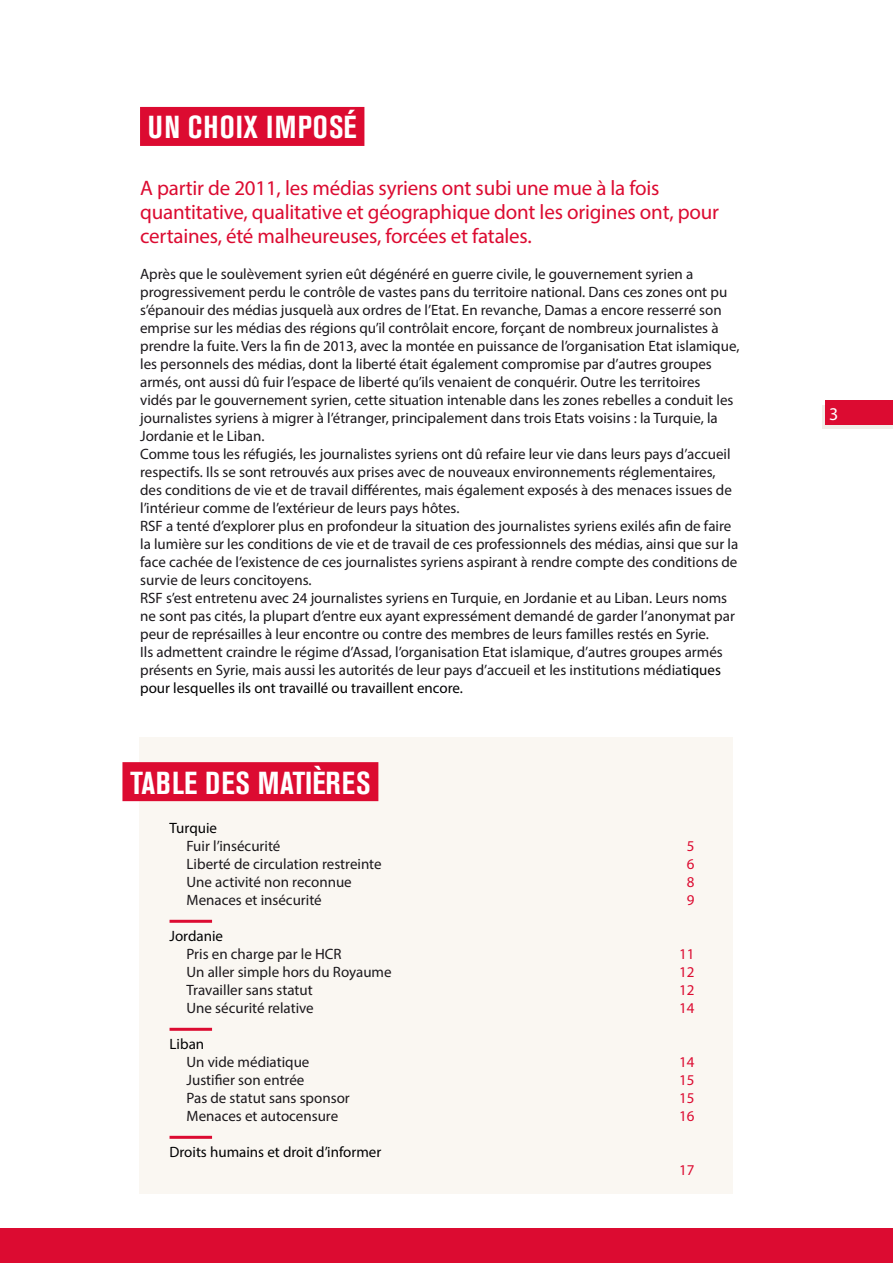
<style>
.page{position:relative;width:893px;height:1263px;background:#fff}
.page>*{position:absolute;margin:0;border:0;box-sizing:border-box;transform-origin:0 0}
.texte{font:700 condensed 31.5px "Akzidenz Grotesk BE";letter-spacing:.03em;color:#fff}
.t1{font:21px/24px "Myriad Pro";letter-spacing:-.01em;color:#dc0b31}
.texte-2{font:18px "Myriad Pro";color:#fff}
.texte-3{font:15px/18px "Myriad Pro";color:#1b181c}
.texte-4{font:15px "Myriad Pro";color:#020203}
.texte-5{font:15px "Myriad Pro";color:#dc0b31}
.s1{color:#020203}
</style>
<div class="page">
<div style="left:822px;top:405px;width:71px;height:24px;background:#f1ede8"></div>
<div style="left:826px;top:401px;width:67px;height:24px;background:#dc0b31"></div>
<div style="left:0;top:1229px;width:893px;height:34px;background:#dc0b31"></div>
<div style="left:140px;top:107px;width:224px;height:39px;background:#dc0b31"></div>
<div style="left:140px;top:737px;width:593px;height:456px;background:#faf6f0"></div>
<hr style="left:170px;top:920px;width:42px;height:3px;background:#dc0b31">
<hr style="left:170px;top:1028px;width:42px;height:3px;background:#dc0b31">
<hr style="left:170px;top:1136px;width:42px;height:3px;background:#dc0b31">
<div style="left:122px;top:762px;width:256px;height:39px;background:#dc0b31"></div>
<p class="texte" style="left:148px;top:109px;width:210px">UN CHOIX IMPOSÉ</p>
<p class="t1" style="left:140px;top:175px;width:580px">A partir de 2011, les médias syriens ont subi une mue à la fois quantitative, qualitative et géographique dont les origines ont, pour certaines, été malheureuses, forcées et fatales.</p>
<p class="texte-3" style="left:140px;top:264px;width:601px">Après que le soulèvement syrien eût dégénéré en guerre civile, le gouvernement syrien a progressivement perdu le contrôle de vastes pans du territoire national. Dans ces zones ont pu s’épanouir des médias jusquelà aux ordres de l’Etat. En revanche, Damas a encore resserré son emprise sur les médias des régions qu’il contrôlait encore, forçant de nombreux journalistes à prendre la fuite. Vers la fin de 2013, avec la montée en puissance de l’organisation Etat islamique, les personnels des médias, dont la liberté était également compromise par d’autres groupes armés, ont aussi dû fuir l’espace de liberté qu’ils venaient de conquérir. Outre les territoires<br>vidés par le gouvernement syrien, cette situation intenable dans les zones rebelles a conduit les journalistes syriens à migrer à l’étranger, principalement dans trois Etats voisins : la Turquie, la Jordanie et le Liban.</p>
<p class="texte-3" style="left:140px;top:444px;width:593px">Comme tous les réfugiés, les journalistes syriens ont dû refaire leur vie dans leurs pays d’accueil respectifs. Ils se sont retrouvés aux prises avec de nouveaux environnements réglementaires, des conditions de vie et de travail différentes, mais également exposés à des menaces issues de l’intérieur comme de l’extérieur de leurs pays hôtes.</p>
<p class="texte-3" style="left:140px;top:516px;width:600px">RSF a tenté d’explorer plus en profondeur la situation des journalistes syriens exilés afin de faire la lumière sur les conditions de vie et de travail de ces professionnels des médias, ainsi que sur la face cachée de l’existence de ces journalistes syriens aspirant à rendre compte des conditions de survie de leurs concitoyens.</p>
<p class="texte-3" style="left:140px;top:588px;width:596px">RSF s’est entretenu avec 24 journalistes syriens en Turquie, en Jordanie et au Liban. Leurs noms ne sont pas cités, la plupart d’entre eux ayant expressément demandé de garder l’anonymat par peur de représailles à leur encontre ou contre des membres de leurs familles restés en Syrie.<br>Ils admettent craindre le régime d’Assad, l’organisation Etat islamique, d’autres groupes armés présents en Syrie, mais aussi les autorités de leur pays d’accueil et les institutions média<span class="s1">tiques pour lesquelles ils ont travaillé ou travaillent encore.</span></p>
<p class="texte" style="left:130px;top:765px;width:242px">TABLE DES MATIÈRES</p>
<p class="texte-4" style="left:170px;top:818px;width:49px">Turquie</p>
<p class="texte-3" style="left:187px;top:836px;width:95px">Fuir l’insécurité</p>
<p class="texte-5" style="left:687px;top:836px;width:9px">5</p>
<p class="texte-3" style="left:187px;top:854px;width:197px">Liberté de circulation restreinte</p>
<p class="texte-5" style="left:687px;top:854px;width:9px">6</p>
<p class="texte-3" style="left:187px;top:872px;width:167px">Une activité non reconnue</p>
<p class="texte-5" style="left:687px;top:872px;width:9px">8</p>
<p class="texte-3" style="left:187px;top:890px;width:137px">Menaces et insécurité</p>
<p class="texte-5" style="left:687px;top:890px;width:9px">9</p>
<p class="texte-4" style="left:170px;top:926px;width:55px">Jordanie</p>
<p class="texte-3" style="left:187px;top:944px;width:157px">Pris en charge par le HCR</p>
<p class="texte-5" style="left:679px;top:944px;width:17px">11</p>
<p class="texte-3" style="left:187px;top:962px;width:207px">Un aller simple hors du Royaume</p>
<p class="texte-5" style="left:679px;top:962px;width:17px">12</p>
<p class="texte-3" style="left:187px;top:980px;width:128px">Travailler sans statut</p>
<p class="texte-5" style="left:679px;top:980px;width:17px">12</p>
<p class="texte-3" style="left:187px;top:998px;width:129px">Une sécurité relative</p>
<p class="texte-5" style="left:679px;top:998px;width:17px">14</p>
<p class="texte-4" style="left:170px;top:1034px;width:36px">Liban</p>
<p class="texte-3" style="left:187px;top:1052px;width:124px">Un vide médiatique</p>
<p class="texte-5" style="left:679px;top:1052px;width:17px">14</p>
<p class="texte-3" style="left:187px;top:1070px;width:119px">Justifier son entrée</p>
<p class="texte-5" style="left:679px;top:1070px;width:17px">15</p>
<p class="texte-3" style="left:187px;top:1088px;width:165px">Pas de statut sans sponsor</p>
<p class="texte-5" style="left:679px;top:1088px;width:17px">15</p>
<p class="texte-3" style="left:187px;top:1106px;width:153px">Menaces et autocensure</p>
<p class="texte-5" style="left:679px;top:1106px;width:17px">16</p>
<p class="texte-4" style="left:170px;top:1142px;width:213px">Droits humains et droit d’informer</p>
<p class="texte-5" style="left:679px;top:1160px;width:17px">17</p>
<p class="texte-2" style="left:829px;top:403px;width:11px">3</p>
</div>
